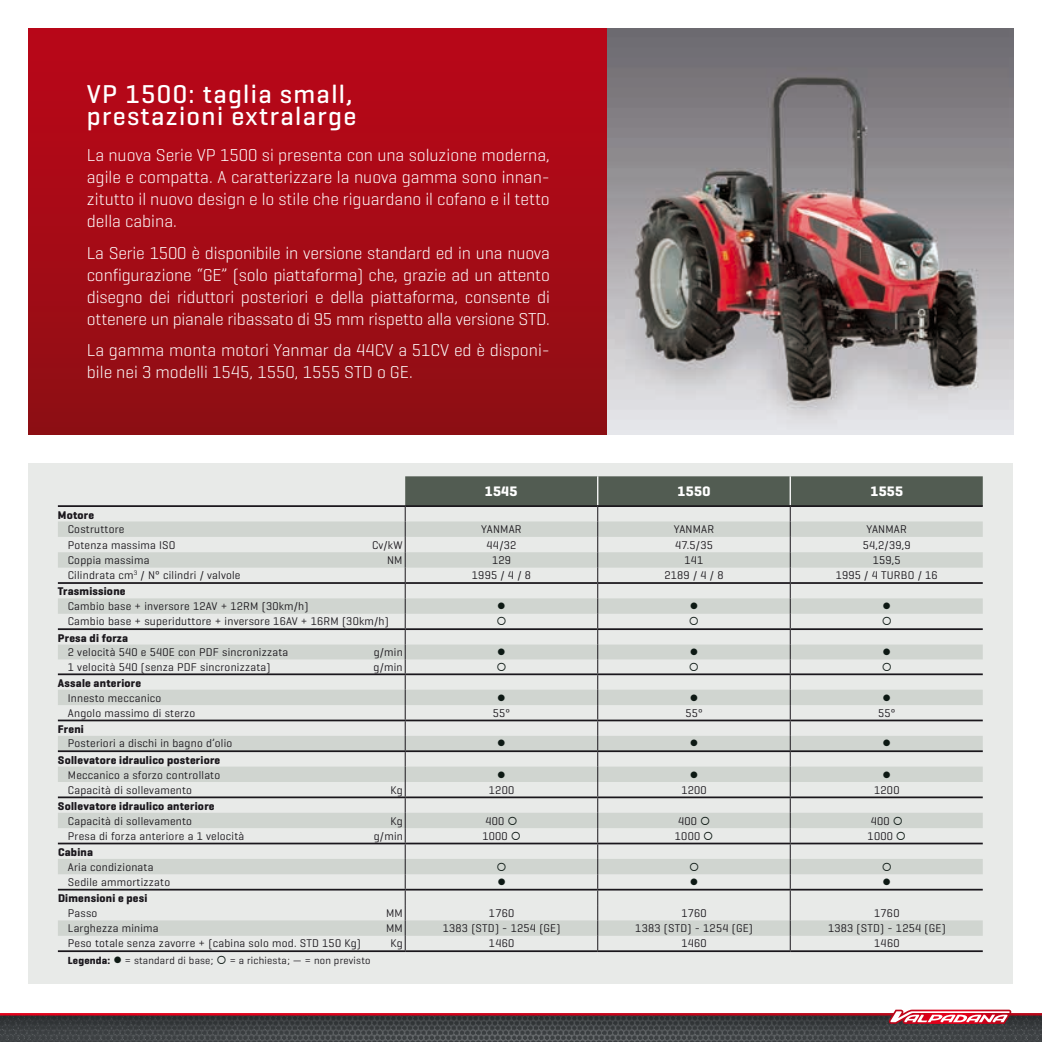
<style>
.page{position:relative;width:1042px;height:1042px;background:#fff}
.page>*{position:absolute;margin:0;border:0;box-sizing:border-box;transform-origin:0 0}
.t1{font:500 26.25px/21.9px "Geogrotesque";letter-spacing:.05em;color:#fff}
.t2{font:300 17.5px/21.9px "Geogrotesque";color:#fff;text-align:justify}
.t3{font:700 14px "Geogrotesque";letter-spacing:.02em;color:#fff}
.t4{font:11.38px "Geogrotesque";letter-spacing:.02em;color:#1a171c}
.t5{font:700 11.38px "Geogrotesque";letter-spacing:.02em;color:#1a171c}
.t6{font:11.38px "Wingdings";color:#0d1914}
.t7{font:10.5px "Geogrotesque";letter-spacing:.02em;color:#1a171c}
.s1{color:#0d1914}
.s2{font-weight:700}
</style>
<div class="page">
<div style="left:29px;top:463px;width:984px;height:521px;background:#e8eae8"></div>
<div style="left:29px;top:29px;width:579px;height:405px;background:linear-gradient(to bottom,#bc0618,#8f0f14)"></div>
<img style="left:608px;top:29px;width:405px;height:405px">
<svg style="left:58px;top:521px;width:347px;height:415px"></svg>
<hr style="left:58px;top:673px;width:347px;height:2px;background:#1a171c">
<hr style="left:58px;top:719px;width:347px;height:2px;background:#1a171c">
<hr style="left:58px;top:582px;width:347px;height:2px;background:#1a171c">
<hr style="left:58px;top:628px;width:347px;height:2px;background:#1a171c">
<hr style="left:58px;top:750px;width:347px;height:2px;background:#1a171c">
<hr style="left:58px;top:796px;width:347px;height:2px;background:#1a171c">
<hr style="left:58px;top:842px;width:347px;height:2px;background:#1a171c">
<hr style="left:58px;top:889px;width:347px;height:1px;background:#1a171c">
<hr style="left:58px;top:950px;width:347px;height:2px;background:#1a171c">
<hr style="left:405px;top:950px;width:193px;height:2px;background:#1a171c">
<hr style="left:598px;top:950px;width:192px;height:2px;background:#1a171c">
<hr style="left:790px;top:950px;width:193px;height:2px;background:#1a171c">
<hr style="left:58px;top:505px;width:347px;height:2px;background:#1a171c">
<svg style="left:0;top:1009px;width:1042px;height:33px;background:#665559"></svg>
<svg style="left:405px;top:476px;width:578px;height:474px"></svg>
<h1 class="t1" style="left:87px;top:82px;width:271px">VP 1500: taglia small, prestazioni extralarge</h1>
<h2 class="t2" style="left:87px;top:144px;width:465px">La nuova Serie VP 1500 si presenta con una soluzione moderna, agile e compatta. A caratterizzare la nuova gamma sono innan&shy;zitutto il nuovo design e lo stile che riguardano il cofano e il tetto della cabina.</h2>
<p class="t2" style="left:87px;top:241px;width:465px">La Serie 1500 è disponibile in versione standard ed in una nuova configurazione “GE” (solo piattaforma) che, grazie ad un attento disegno dei riduttori posteriori e della piattaforma, consente di ottenere un pianale ribassato di 95 mm rispetto alla versione STD.</p>
<h2 class="t2" style="left:87px;top:339px;width:465px">La gamma monta motori Yanmar da 44CV a 51CV ed è disponi&shy;bile nei 3 modelli 1545, 1550, 1555 STD o GE.</h2>
<p class="t3" style="left:485px;top:482px;width:34px">1545</p>
<p class="t3" style="left:677px;top:482px;width:34px">1550</p>
<p class="t3" style="left:870px;top:482px;width:34px">1555</p>
<p class="t5" style="left:58px;top:507px;width:38px">Motore</p>
<p class="t4" style="left:68px;top:522px;width:58px">Costruttore</p>
<p class="t4" style="left:481px;top:522px;width:42px">YANMAR</p>
<p class="t4" style="left:674px;top:522px;width:42px">YANMAR</p>
<p class="t4" style="left:866px;top:522px;width:42px">YANMAR</p>
<p class="t4" style="left:68px;top:538px;width:109px">Potenza massima ISO</p>
<p class="t4" style="left:372px;top:538px;width:32px">Cv/kW</p>
<p class="t4" style="left:486px;top:538px;width:31px">44/32</p>
<p class="t4" style="left:675px;top:538px;width:39px">47.5/35</p>
<p class="t4" style="left:863px;top:538px;width:50px">54,2/39,9</p>
<p class="t4" style="left:68px;top:553px;width:83px">Coppia massima</p>
<p class="t4" style="left:387px;top:553px;width:17px">NM</p>
<p class="t4" style="left:492px;top:553px;width:20px">129</p>
<p class="t4" style="left:684px;top:553px;width:20px">141</p>
<p class="t4" style="left:872px;top:553px;width:30px">159,5</p>
<p class="t4" style="left:68px;top:568px;width:174px">Cilindrata cm<sup>3</sup> / N° cilindri / valvole</p>
<p class="t4" style="left:472px;top:568px;width:61px">1995 / 4 / 8</p>
<p class="t4" style="left:664px;top:568px;width:61px">2189 / 4 / 8</p>
<p class="t4" style="left:835px;top:568px;width:104px">1995 / 4 TURBO / 16</p>
<p class="t5" style="left:58px;top:584px;width:69px">Trasmissione</p>
<p class="t4" style="left:68px;top:599px;width:242px">Cambio base + inversore 12AV + 12RM (30km/h)</p>
<p class="t6" style="left:497px;top:600px;width:10px">●</p>
<p class="t6" style="left:690px;top:600px;width:10px">●</p>
<p class="t6" style="left:882px;top:600px;width:10px">●</p>
<p class="t4" style="left:68px;top:614px;width:322px">Cambio base + superiduttore + inversore 16AV + 16RM (30km/h)</p>
<p class="t5" style="left:58px;top:630px;width:72px">Presa di forza</p>
<p class="t4" style="left:68px;top:645px;width:222px">2 velocità 540 e 540E con PDF sincronizzata</p>
<p class="t4" style="left:374px;top:645px;width:31px">g/min</p>
<p class="t6" style="left:497px;top:646px;width:10px">●</p>
<p class="t6" style="left:690px;top:646px;width:10px">●</p>
<p class="t6" style="left:882px;top:646px;width:10px">●</p>
<p class="t4" style="left:68px;top:660px;width:204px">1 velocità 540 (senza PDF sincronizzata)</p>
<p class="t4" style="left:373px;top:660px;width:31px">g/min</p>
<p class="t5" style="left:58px;top:676px;width:85px">Assale anteriore</p>
<p class="t4" style="left:68px;top:691px;width:95px">Innesto meccanico</p>
<p class="t6" style="left:497px;top:691px;width:10px">●</p>
<p class="t6" style="left:690px;top:691px;width:10px">●</p>
<p class="t6" style="left:882px;top:691px;width:10px">●</p>
<p class="t4" style="left:68px;top:705px;width:129px">Angolo massimo di sterzo</p>
<p class="t4" style="left:493px;top:705px;width:19px">55°</p>
<p class="t4" style="left:685px;top:705px;width:19px">55°</p>
<p class="t4" style="left:878px;top:705px;width:19px">55°</p>
<p class="t5" style="left:58px;top:722px;width:27px">Freni</p>
<p class="t4" style="left:68px;top:736px;width:166px">Posteriori a dischi in bagno d’olio</p>
<p class="t6" style="left:497px;top:737px;width:10px">●</p>
<p class="t6" style="left:690px;top:737px;width:10px">●</p>
<p class="t6" style="left:882px;top:737px;width:10px">●</p>
<p class="t5" style="left:58px;top:752px;width:164px">Sollevatore idraulico posteriore</p>
<p class="t4" style="left:68px;top:767px;width:154px">Meccanico a sforzo controllato</p>
<p class="t6" style="left:497px;top:768px;width:10px">●</p>
<p class="t6" style="left:690px;top:768px;width:10px">●</p>
<p class="t6" style="left:882px;top:768px;width:10px">●</p>
<p class="t4" style="left:68px;top:782px;width:126px">Capacità di sollevamento</p>
<p class="t4" style="left:390px;top:782px;width:14px">Kg</p>
<p class="t4" style="left:489px;top:782px;width:27px">1200</p>
<p class="t4" style="left:681px;top:782px;width:27px">1200</p>
<p class="t4" style="left:874px;top:782px;width:27px">1200</p>
<p class="t5" style="left:58px;top:799px;width:158px">Sollevatore idraulico anteriore</p>
<p class="t4" style="left:68px;top:814px;width:126px">Capacità di sollevamento</p>
<p class="t4" style="left:390px;top:814px;width:14px">Kg</p>
<p class="t4" style="left:485px;top:814px;width:34px">400 <span class="s1">○</span></p>
<p class="t4" style="left:678px;top:814px;width:34px">400 <span class="s1">○</span></p>
<p class="t4" style="left:871px;top:814px;width:34px">400 <span class="s1">○</span></p>
<p class="t4" style="left:68px;top:828px;width:178px">Presa di forza anteriore a 1 velocità</p>
<p class="t4" style="left:374px;top:828px;width:31px">g/min</p>
<p class="t4" style="left:482px;top:829px;width:40px">1000 <span class="s1">○</span></p>
<p class="t4" style="left:675px;top:829px;width:40px">1000 <span class="s1">○</span></p>
<p class="t4" style="left:867px;top:829px;width:40px">1000 <span class="s1">○</span></p>
<p class="t5" style="left:58px;top:845px;width:37px">Cabina</p>
<p class="t4" style="left:68px;top:860px;width:87px">Aria condizionata</p>
<p class="t4" style="left:68px;top:875px;width:104px">Sedile ammortizzato</p>
<p class="t6" style="left:497px;top:875px;width:10px">●</p>
<p class="t6" style="left:690px;top:875px;width:10px">●</p>
<p class="t6" style="left:882px;top:875px;width:10px">●</p>
<p class="t5" style="left:58px;top:891px;width:91px">Dimensioni e pesi</p>
<p class="t4" style="left:68px;top:906px;width:31px">Passo</p>
<p class="t4" style="left:386px;top:906px;width:18px">MM</p>
<p class="t4" style="left:489px;top:906px;width:27px">1760</p>
<p class="t4" style="left:681px;top:906px;width:27px">1760</p>
<p class="t4" style="left:874px;top:906px;width:27px">1760</p>
<p class="t4" style="left:68px;top:921px;width:92px">Larghezza minima</p>
<p class="t4" style="left:386px;top:921px;width:18px">MM</p>
<p class="t4" style="left:443px;top:921px;width:119px">1383 (STD) - 1254 (GE)</p>
<p class="t4" style="left:635px;top:921px;width:119px">1383 (STD) - 1254 (GE)</p>
<p class="t4" style="left:828px;top:921px;width:119px">1383 (STD) - 1254 (GE)</p>
<p class="t4" style="left:68px;top:936px;width:294px">Peso totale senza zavorre + (cabina solo mod. STD 150 Kg)</p>
<p class="t4" style="left:390px;top:936px;width:14px">Kg</p>
<p class="t4" style="left:489px;top:936px;width:27px">1460</p>
<p class="t4" style="left:681px;top:936px;width:27px">1460</p>
<p class="t4" style="left:874px;top:936px;width:27px">1460</p>
<p class="t7" style="left:68px;top:953px;width:304px"><span class="s2">Legenda:</span> <span class="s1">●</span> = standard di base; <span class="s1">○</span> = a richiesta; — = non previsto</p>
</div>
